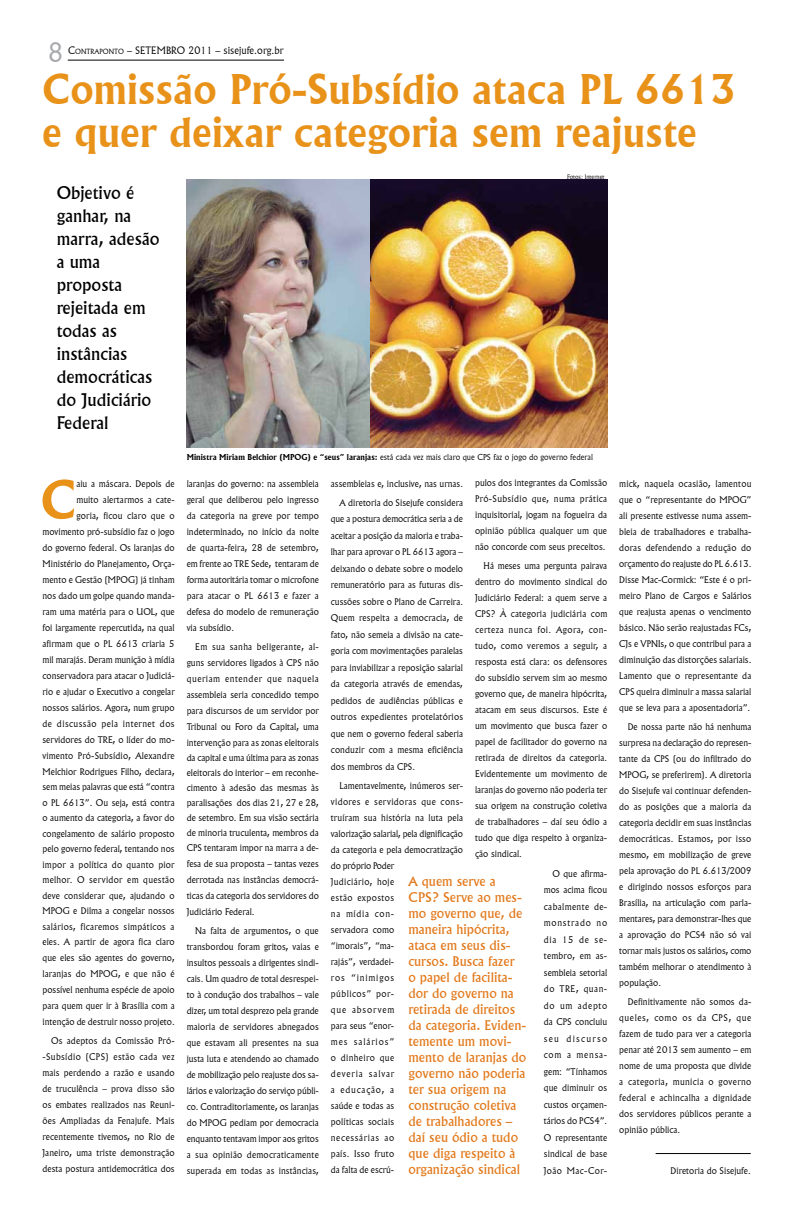
<style>
.page{position:relative;width:794px;height:1219px;background:#fff}
.page>*{position:absolute;margin:0;border:0;box-sizing:border-box;transform-origin:0 0}
.t1{font:700 51.3px "Flareserif 821 BT";color:#e8921a}
.t2{font:700 40px/42.9px "Flareserif 821 BT";color:#e8921a}
.t3{font:300 26px "Flareserif 821 BT";color:#a7a9ac}
.t4{font:17px/23px "Flareserif 821 BT";color:#000}
.t5{font:13px/16px "Flareserif 821 BT";color:#e27a1d}
.t6{font:300 10px "Flareserif 821 BT";color:#000}
.t7{font:300 9px/16px "Flareserif 821 BT";color:#000;text-align:justify}
.t8{font:300 9px/16px "Flareserif 821 BT";letter-spacing:.02em;color:#000}
.t9{font:300 8px "Flareserif 821 BT";color:#000}
.t10{font:300 6px "Flareserif 821 BT";color:#000}
.s1{font-style:inherit}
.s2{font-size:7px}
.s3{font-weight:700}
</style>
<div class="page">
<hr style="left:68px;top:60px;width:216px;height:1px;background:#000">
<img style="left:187px;top:180px;width:420px;height:268px">
<hr style="left:655px;top:1153px;width:95px;height:1px;background:#000">
<h3 class="t3" style="left:48px;top:36px;width:17px">8</h3>
<h2 class="t2" style="left:43px;top:67px;width:695px">Comissão Pró-Subsídio ataca PL 6613 e quer deixar categoria sem reajuste</h2>
<p class="t6" style="left:68px;top:44px;width:217px"><span class="s1">C</span><span class="s2">ONTRAPONTO</span> – SETEMBRO 2011 – sisejufe.org.br</p>
<h3 class="t4" style="left:57px;top:181px;width:104px">Objetivo é ganhar, na marra, adesão a uma proposta rejeitada em todas as instâncias democráticas do Judiciário<br>Federal</h3>
<h1 class="t1" style="left:41px;top:468px;width:37px">C</h1>
<p class="t7" style="left:43px;top:475px;width:134px;text-align:right">aiu a máscara. Depois de<br>muito alertarmos a cate-<br>goria, ficou claro que o movimento pró-subsídio faz o jogo do governo federal. Os laranjas do<br>Ministério do Planejamento, Orça&shy;mento e Gestão (MPOG) já tinham nos dado um golpe quando manda&shy;ram uma matéria para o UOL, que foi largamente repercutida, na qual afirmam que o PL 6613 criaria 5 mil marajás. Deram munição à mídia conservadora para atacar o Judiciá&shy;rio e ajudar o Executivo a congelar nossos salários. Agora, num grupo de discussão pela internet dos servidores do TRE, o líder do mo&shy;vimento Pró-Subsídio, Alexandre<br>Melchior Rodrigues Filho, declara, sem meias palavras que está “contra o PL 6613”. Ou seja, está contra o aumento da categoria, a favor do congelamento de salário proposto pelo governo federal, tentando nos impor a política do quanto pior melhor. O servidor em questão deve considerar que, ajudando o<br>MPOG e Dilma a congelar nossos salários, ficaremos simpáticos a eles. A partir de agora fica claro que eles são agentes do governo, laranjas do MPOG, e que não é possível nenhuma espécie de apoio para quem quer ir à Brasília com a intenção de destruir nosso projeto.</p>
<p class="t7" style="left:43px;top:1032px;width:134px;text-indent:8px">Os adeptos da Comissão Pró--Subsídio (CPS) estão cada vez mais perdendo a razão e usando de truculência – prova disso são os embates realizados nas Reuni&shy;ões Ampliadas da Fenajufe. Mais recentemente tivemos, no Rio de Janeiro, uma triste demonstração desta postura antidemocrática dos</p>
<p class="t10" style="left:567px;top:173px;width:39px">Fotos: Internet</p>
<p class="t9" style="left:187px;top:452px;width:408px"><span class="s3">Ministra Miriam Belchior (MPOG) e “seus” laranjas:</span> está cada vez mais claro que CPS faz o jogo do governo federal</p>
<p class="t7" style="left:187px;top:475px;width:134px">laranjas do governo: na assembleia geral que deliberou pelo ingresso da categoria na greve por tempo indeterminado, no início da noite de quarta-feira, 28 de setembro, em frente ao TRE Sede, tentaram de forma autoritária tomar o microfone para atacar o PL 6613 e fazer a defesa do modelo de remuneração via subsídio.</p>
<p class="t7" style="left:187px;top:638px;width:134px;text-indent:8px">Em sua sanha beligerante, al&shy;guns servidores ligados à CPS não queriam entender que naquela assembleia seria concedido tempo para discursos de um servidor por Tribunal ou Foro da Capital, uma intervenção para as zonas eleitorais</p>
<p class="t7" style="left:187px;top:750px;width:134px;line-height:15px">da capital e uma última para as zonas eleitorais do interior – em reconhe&shy;cimento à adesão das mesmas às paralisações dos dias 21, 27 e 28, de setembro. Em sua visão sectária de minoria truculenta, membros da CPS tentaram impor na marra a de-</p>
<p class="t7" style="left:187px;top:855px;width:134px">fesa de sua proposta – tantas vezes derrotada nas instâncias democrá&shy;ticas da categoria dos servidores do Judiciário Federal.</p>
<p class="t7" style="left:187px;top:922px;width:134px;text-indent:8px">Na falta de argumentos, o que transbordou foram gritos, vaias e insultos pessoais a dirigentes sindi&shy;cais. Um quadro de total desrespei&shy;to à condução dos trabalhos – vale dizer, um total desprezo pela grande maioria de servidores abnegados que estavam ali presentes na sua justa luta e atendendo ao chamado de mobilização pelo reajuste dos sa&shy;lários e valorização do serviço públi&shy;co. Contraditoriamente, os laranjas do MPOG pediam por democracia enquanto tentavam impor aos gritos a sua opinião democraticamente superada em todas as instâncias,</p>
<p class="t7" style="left:475px;top:475px;width:134px">pulos dos integrantes da Comissão Pró-Subsídio que, numa prática inquisitorial, jogam na fogueira da opinião pública qualquer um que não concorde com seus preceitos.</p>
<p class="t7" style="left:475px;top:558px;width:134px;text-indent:8px">Há meses uma pergunta pairava dentro do movimento sindical do Judiciário Federal: a quem serve a CPS? À categoria judiciária com certeza nunca foi. Agora, con&shy;tudo, como veremos a seguir, a resposta está clara: os defensores do subsídio servem sim ao mesmo governo que, de maneira hipócrita, atacam em seus discursos. Este é um movimento que busca fazer o papel de facilitador do governo na retirada de direitos da categoria.<br>Evidentemente um movimento de laranjas do governo não poderia ter sua origem na construção coletiva de trabalhadores – daí seu ódio a tudo que diga respeito à organiza&shy;ção sindical.</p>
<p class="t7" style="left:544px;top:865px;width:65px;line-height:16.5px;text-indent:8px">O que afirma&shy;mos acima ficou cabalmente de&shy;monstrado no dia 15 de se&shy;tembro, em as&shy;sembleia setorial do TRE, quan&shy;do um adepto da CPS concluiu seu discurso com a mensa&shy;gem: “Tínhamos que diminuir os custos orçamen&shy;tários do PCS4”.<br>O representante sindical de base João Mac-Cor-</p>
<p class="t7" style="left:331px;top:474px;width:134px;line-height:18.9px;text-align:right">assembleias e, inclusive, nas urnas.<br>A diretoria do Sisejufe considera</p>
<p class="t7" style="left:331px;top:510px;width:134px;line-height:16.5px">que a postura democrática seria a de aceitar a posição da maioria e traba&shy;lhar para aprovar o PL 6613 agora – deixando o debate sobre o modelo remuneratório para as futuras dis&shy;cussões sobre o Plano de Carreira.<br>Quem respeita a democracia, de fato, não semeia a divisão na cate&shy;goria com movimentações paralelas para inviabilizar a reposição salarial da categoria através de emendas, pedidos de audiências públicas e outros expedientes protelatórios que nem o governo federal saberia conduzir com a mesma eficiência dos membros da CPS.</p>
<p class="t8" style="left:331px;top:777px;width:134px;text-indent:8px">Lamentavelmente, inúmeros ser&shy;vidores e servidoras que cons&shy;truíram sua história na luta pela valorização salarial, pela dignificação da categoria e pela democratização do próprio Poder<br>Judiciário, hoje<br>estão expostos<br>na mídia con-<br>servadora como<br>“imorais”, “ma-<br>rajás”, verdadei-<br>ros “inimigos<br>públicos” por-<br>que absorvem<br>para seus “enor-<br>mes salários”<br>o dinheiro que<br>deveria salvar<br>a educação, a<br>saúde e todas as<br>políticas sociais<br>necessárias ao<br>país. Isso fruto<br>da falta de escrú-</p>
<p class="t5" style="left:408px;top:873px;width:120px">A quem serve a<br>CPS? Serve ao mes&shy;mo governo que, de maneira hipócrita, ataca em seus dis&shy;cursos. Busca fazer<br>o papel de facilita&shy;dor do governo na retirada de direitos da categoria. Eviden&shy;temente um movi&shy;mento de laranjas do governo não poderia ter sua origem na construção coletiva de trabalhadores – daí seu ódio a tudo que diga respeito à organização sindical</p>
<p class="t7" style="left:619px;top:475px;width:134px">mick, naquela ocasião, lamentou que o “representante do MPOG” ali presente estivesse numa assem&shy;bleia de trabalhadores e trabalha&shy;doras defendendo a redução do orçamento do reajuste do PL 6.613.<br>Disse Mac-Cormick: “Este é o pri&shy;meiro Plano de Cargos e Salários que reajusta apenas o vencimento básico. Não serão reajustadas FCs, CJs e VPNIs, o que contribui para a diminuição das distorções salariais.<br>Lamento que o representante da CPS queira diminuir a massa salarial que se leva para a aposentadoria”.</p>
<p class="t7" style="left:619px;top:718px;width:134px;text-indent:8px">De nossa parte não há nenhuma surpresa na declaração do represen&shy;tante da CPS (ou do infiltrado do MPOG, se preferirem). A diretoria do Sisejufe vai continuar defenden&shy;do as posições que a maioria da categoria decidir em suas instâncias democráticas. Estamos, por isso mesmo, em mobilização de greve pela aprovação do PL 6.613/2009 e dirigindo nossos esforços para Brasília, na articulação com parla&shy;mentares, para demonstrar-lhes que a aprovação do PCS4 não só vai tornar mais justos os salários, como também melhorar o atendimento à população.</p>
<p class="t7" style="left:619px;top:993px;width:134px;text-indent:8px">Definitivamente não somos da&shy;queles, como os da CPS, que fazem de tudo para ver a categoria penar até 2013 sem aumento – em nome de uma proposta que divide a categoria, municia o governo federal e achincalha a dignidade dos servidores públicos perante a opinião pública.</p>
<p class="t7" style="left:670px;top:1163px;width:82px">Diretoria do Sisejufe.</p>
</div>
